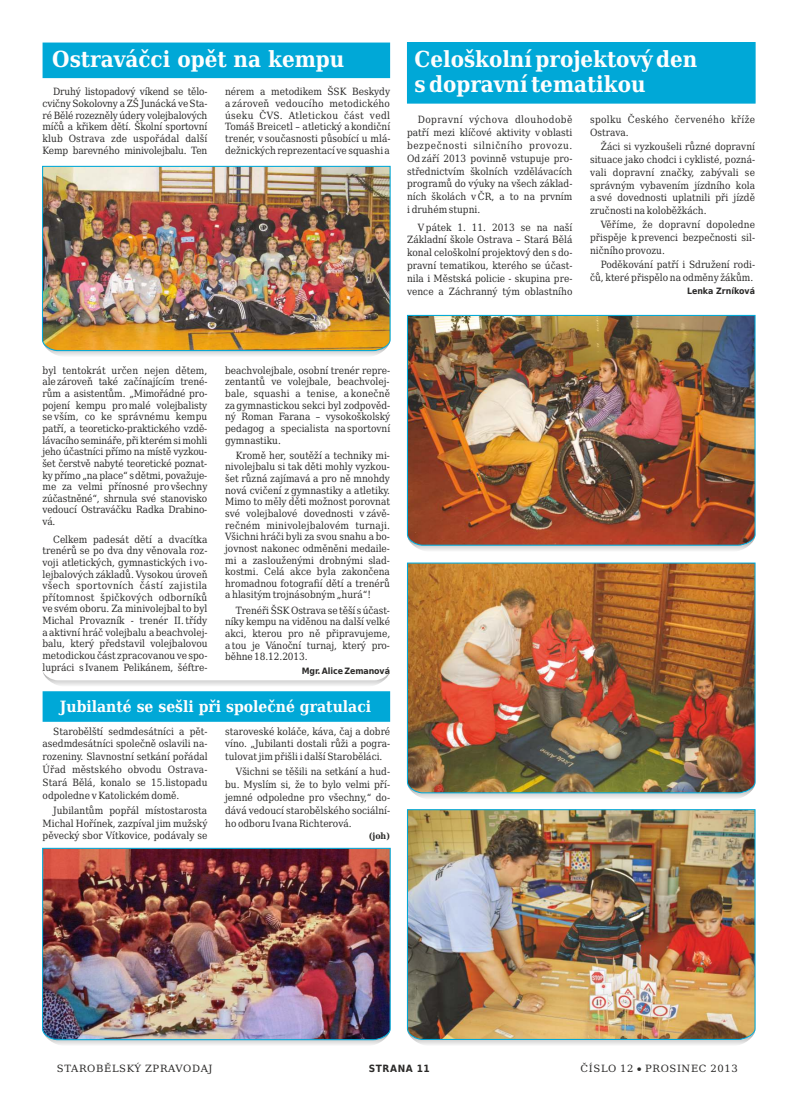
<style>
.page{position:relative;width:798px;height:1099px;background:#fff}
.page>*{position:absolute;margin:0;border:0;box-sizing:border-box;transform-origin:0 0}
.t1{font:700 22.25px "DejaVu Serif Condensed";color:#fefefe}
.t2{font:700 22.12px/24.5px "DejaVu Serif Condensed";color:#fefefe}
.t3{font:700 15.62px "DejaVu Serif Condensed";color:#fefefe}
.t4{font:10px/11.6px "DejaVu Serif Condensed";color:#2b2a29;text-align:justify}
.t5{font:10px "DejaVu Serif";letter-spacing:.065em;color:#2b2a29}
.t6{font:10px/12.8px "DejaVu Serif Condensed";letter-spacing:.03em;color:#2b2a29}
.t7{font:700 10px "DejaVu Sans Condensed";letter-spacing:.06em;color:#2b2a29}
.t8{font:700 8.75px "DejaVu Sans Condensed";letter-spacing:-.01em;color:#2b2a29}
.t9{font:700 8.75px "DejaVu Serif Condensed";color:#2b2a29}
</style>
<div class="page">
<div style="left:43px;top:43px;width:347px;height:35px;background:#00a8d7"></div>
<img style="left:41px;top:165px;width:350px;height:557px">
<div style="left:407px;top:42px;width:348px;height:62px;background:#00a8d7"></div>
<svg style="left:414px;top:1040px;width:335px;height:5px"></svg>
<img style="left:406px;top:809px;width:349px;height:231px">
<svg style="left:413px;top:793px;width:336px;height:5px;background:#d2dee1"></svg>
<img style="left:406px;top:562px;width:349px;height:231px">
<svg style="left:414px;top:546px;width:334px;height:5px"></svg>
<img style="left:406px;top:314px;width:349px;height:232px">
<div style="left:43px;top:691px;width:347px;height:30px;background:#00a8d7"></div>
<svg style="left:49px;top:1040px;width:334px;height:5px"></svg>
<img style="left:42px;top:847px;width:349px;height:193px">
<svg style="left:42px;top:669px;width:348px;height:17px"></svg>
<h1 class="t1" style="left:52px;top:50px;width:293px">Ostraváčci opět na kempu</h1>
<p class="t4" style="left:42px;top:87px;width:166px;text-indent:11px">Druhý listopadový víkend se tělo&shy;cvičny Sokolovny a ZŠ Junácká veSta&shy;ré Bělé rozezněly údery volejbalových míčů a křikem dětí. Školní sportovní klub Ostrava zde uspořádal další Kemp barevného minivolejbalu. Ten</p>
<p class="t4" style="left:225px;top:87px;width:167px">nérem a metodikem ŠSK Beskydy a zároveň vedoucího metodického úseku ČVS. Atletickou část vedl Tomáš Breicetl – atletický a kondiční trenér, v současnosti působící u mlá&shy;dežnických reprezentací ve squashi a</p>
<h2 class="t2" style="left:414px;top:49px;width:284px">Celoškolní projektový den s dopravní tematikou</h2>
<p class="t6" style="left:590px;top:114px;width:166px">spolku Českého červeného kříže<br>Ostrava.</p>
<p class="t4" style="left:590px;top:141px;width:166px;line-height:12.8px;text-indent:11px">Žáci si vyzkoušeli různé dopravní situace jako chodci i cyklisté, pozná&shy;vali dopravní značky, zabývali se správným vybavením jízdního kola a své dovednosti uplatnili při jízdě zručnosti na koloběžkách.</p>
<p class="t4" style="left:590px;top:219px;width:166px;line-height:12.8px;text-indent:11px">Věříme, že dopravní dopoledne přispěje k prevenci bezpečnosti sil&shy;ničního provozu.</p>
<p class="t4" style="left:590px;top:259px;width:166px;line-height:12.8px;text-align:right">Poděkování patří i Sdružení rodi&shy;čů, které přispělo na odměny žákům.</p>
<p class="t8" style="left:686px;top:287px;width:69px">Lenka Zrníková</p>
<p class="t4" style="left:407px;top:114px;width:167px;line-height:12.8px;text-indent:11px">Dopravní výchova dlouhodobě patří mezi klíčové aktivity v oblasti bezpečnosti silničního provozu.<br>Od září 2013 povinně vstupuje pro&shy;střednictvím školních vzdělávacích programů do výuky na všech základ&shy;ních školách v ČR, a to na prvním i druhém stupni.</p>
<p class="t4" style="left:407px;top:221px;width:167px;line-height:12.8px;text-indent:11px">V pátek 1. 11. 2013 se na naší Základní škole Ostrava – Stará Bělá konal celoškolní projektový den s do&shy;pravní tematikou, kterého se účast&shy;nila i Městská policie - skupina pre&shy;vence a Záchranný tým oblastního</p>
<p class="t4" style="left:42px;top:365px;width:166px">byl tentokrát určen nejen dětem, ale zároveň také začínajícím trené&shy;rům a asistentům. „Mimořádné pro&shy;pojení kempu promalé volejbalisty se vším, co ke správnému kempu patří, a teoreticko-praktického vzdě&shy;lávacího semináře, při kterém si mohli jeho účastníci přímo na místě vyzkou&shy;šet čerstvě nabyté teoretické poznat&shy;ky přímo „na place“ sdětmi, považuje&shy;me za velmi přínosné pro všechny zúčastněné“, shrnula své stanovisko vedoucí Ostraváčku Radka Drabino&shy;vá.</p>
<p class="t4" style="left:42px;top:534px;width:167px;text-indent:11px">Celkem padesát dětí a dvacítka trenérů se po dva dny věnovala roz&shy;voji atletických, gymnastických i vo&shy;lejbalových základů. Vysokou úroveň všech sportovních částí zajistila přítomnost špičkových odborníků ve svém oboru. Za minivolejbal to byl Michal Provazník - trenér II. třídy a aktivní hráč volejbalu a beachvolej&shy;balu, který představil volejbalovou metodickou část zpracovanou ve spo&shy;lupráci s Ivanem Pelikánem, šéftre-</p>
<p class="t4" style="left:225px;top:365px;width:167px">beachvolejbale, osobní trenér repre&shy;zentantů ve volejbale, beachvolej&shy;bale, squashi a tenise, a konečně za gymnastickou sekci byl zodpověd&shy;ný Roman Farana – vysokoškolský pedagog a specialista na sportovní gymnastiku.</p>
<p class="t4" style="left:225px;top:450px;width:166px;text-indent:11px">Kromě her, soutěží a techniky mi&shy;nivolejbalu si tak děti mohly vyzkou&shy;šet různá zajímavá a pro ně mnohdy nová cvičení z gymnastiky a atletiky.<br>Mimo to měly děti možnost porovnat své volejbalové dovednosti v závě&shy;rečném minivolejbalovém turnaji.<br>Všichni hráči byli za svou snahu a bo&shy;jovnost nakonec odměněni medaile&shy;mi a zaslouženými drobnými slad&shy;kostmi. Celá akce byla zakončena hromadnou fotografií dětí a trenérů a hlasitým trojnásobným „hurá“!</p>
<p class="t4" style="left:225px;top:605px;width:166px;text-indent:11px">Trenéři ŠSK Ostrava se těší súčast&shy;níky kempu na viděnou na další velké akci, kterou pro ně připravujeme, a tou je Vánoční turnaj, který pro&shy;běhne 18.12.2013.</p>
<p class="t8" style="left:301px;top:667px;width:90px">Mgr. Alice Zemanová</p>
<h3 class="t3" style="left:60px;top:700px;width:313px">Jubilanté se sešli při společné gratulaci</h3>
<p class="t4" style="left:43px;top:725px;width:166px;line-height:12.8px;text-indent:11px">Starobělští sedmdesátníci a pět&shy;asedmdesátníci společně oslavili na&shy;rozeniny. Slavnostní setkání pořádal Úřad městského obvodu Ostrava-Stará Bělá, konalo se 15.listopadu odpoledne v Katolickém domě.</p>
<p class="t4" style="left:43px;top:804px;width:166px;line-height:12.8px;text-indent:11px">Jubilantům popřál místostarosta Michal Hořínek, zazpíval jim mužský pěvecký sbor Vítkovice, podávaly se</p>
<p class="t4" style="left:225px;top:725px;width:166px;line-height:12.8px">staroveské koláče, káva, čaj a dobré víno. „Jubilanti dostali růži a pogra&shy;tulovat jim přišli i další Staroběláci.</p>
<p class="t4" style="left:225px;top:766px;width:166px;line-height:12.8px;text-indent:11px">Všichni se těšili na setkání a hud&shy;bu. Myslím si, že to bylo velmi pří&shy;jemné odpoledne pro všechny,“ do&shy;dává vedoucí starobělského sociální&shy;ho odboru Ivana Richterová.</p>
<p class="t9" style="left:368px;top:832px;width:23px">(joh)</p>
<p class="t5" style="left:57px;top:1063px;width:157px">STAROBĚLSKÝ ZPRAVODAJ</p>
<p class="t7" style="left:368px;top:1063px;width:63px">STRANA 11</p>
<p class="t5" style="left:580px;top:1063px;width:159px">ČÍSLO 12 PROSINEC 2013</p>
</div>
